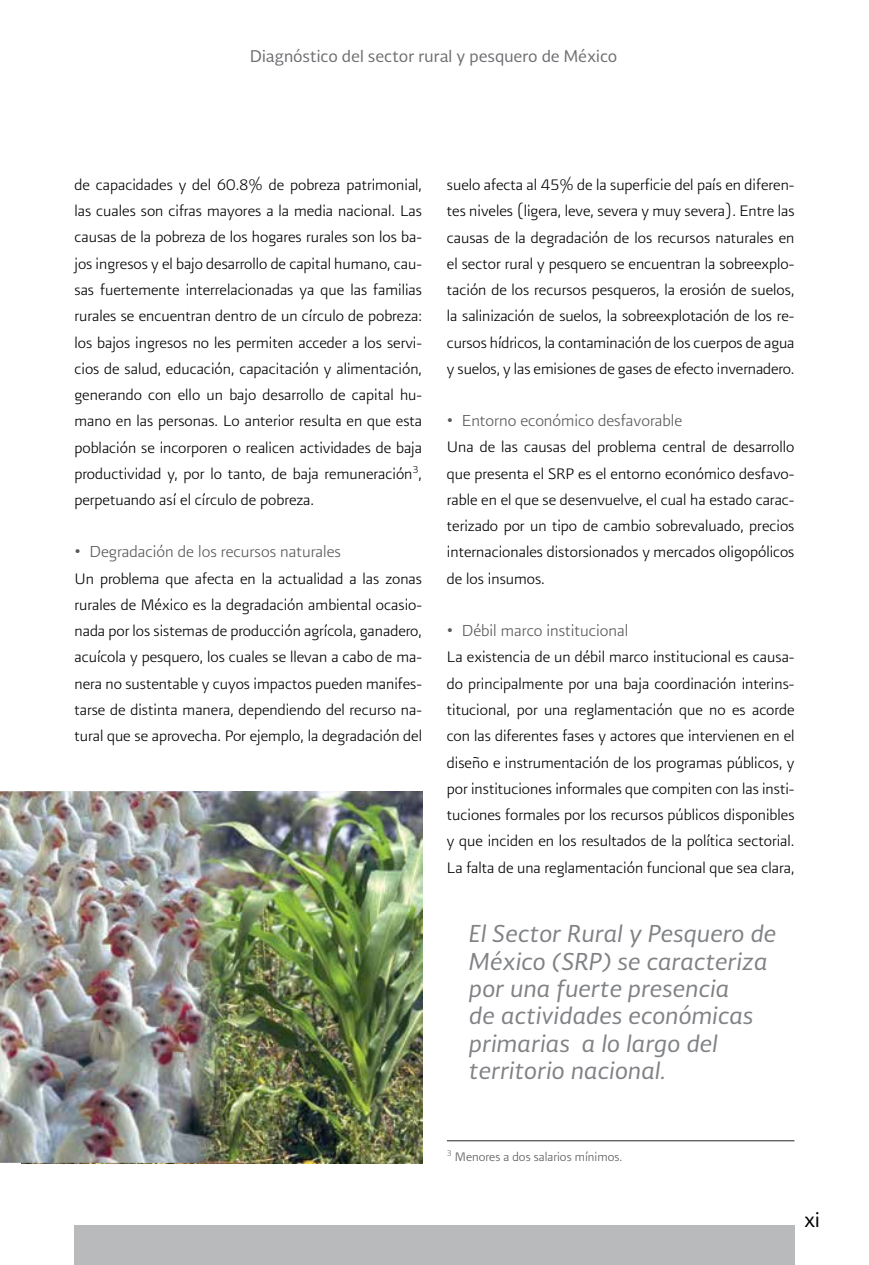
<style>
.page{position:relative;width:869px;height:1265px;background:#fff}
.page>*{position:absolute;margin:0;border:0;box-sizing:border-box;transform-origin:0 0}
.t1{font:italic 22.75px/27.3px "Soberana Sans";color:#808285}
.t2{font:19.25px "Presidencia Fina";color:#58595b}
.t3{font:19.25px "Soberana Sans";color:#000}
.t4{font:18.38px/26.2px "Presidencia Fina";color:#000;text-align:justify}
.t5{font:15.75px "Soberana Sans";color:#6d6e71}
.t6{font:14.88px "Presidencia Fina";color:#58595b}
</style>
<div class="page">
<div style="left:74px;top:1225px;width:720px;height:40px;background:#b8babc"></div>
<hr style="left:446px;top:1140px;width:348px;height:1px;background:#58595b">
<img style="left:21px;top:791px;width:401px;height:372px">
<img style="left:0;top:792px;width:235px;height:370px">
<p class="t5" style="left:250px;top:45px;width:368px">Diagnóstico del sector rural y pesquero de México</p>
<p class="t4" style="left:74px;top:171px;width:349px">de capacidades y del 60.8% de pobreza patrimonial, las cuales son cifras mayores a la media nacional. Las causas de la pobreza de los hogares rurales son los ba&shy;jos ingresos y el bajo desarrollo de capital humano, cau&shy;sas fuertemente interrelacionadas ya que las familias rurales se encuentran dentro de un círculo de pobreza: los bajos ingresos no les permiten acceder a los servi&shy;cios de salud, educación, capacitación y alimentación, generando con ello un bajo desarrollo de capital hu&shy;mano en las personas. Lo anterior resulta en que esta población se incorporen o realicen actividades de baja productividad y, por lo tanto, de baja remuneración<sup>3</sup>, perpetuando así el círculo de pobreza.</p>
<p class="t2" style="left:74px;top:541px;width:268px">• Degradación de los recursos naturales</p>
<p class="t4" style="left:74px;top:565px;width:349px">Un problema que afecta en la actualidad a las zonas rurales de México es la degradación ambiental ocasio&shy;nada por los sistemas de producción agrícola, ganadero, acuícola y pesquero, los cuales se llevan a cabo de ma&shy;nera no sustentable y cuyos impactos pueden manifes&shy;tarse de distinta manera, dependiendo del recurso na&shy;tural que se aprovecha. Por ejemplo, la degradación del</p>
<p class="t4" style="left:446px;top:171px;width:349px">suelo afecta al 45% de la superficie del país en diferen&shy;tes niveles (ligera, leve, severa y muy severa). Entre las causas de la degradación de los recursos naturales en el sector rural y pesquero se encuentran la sobreexplo&shy;tación de los recursos pesqueros, la erosión de suelos, la salinización de suelos, la sobreexplotación de los re&shy;cursos hídricos, la contaminación de los cuerpos de agua y suelos, y las emisiones de gases de efecto invernadero.</p>
<p class="t2" style="left:446px;top:410px;width:237px">• Entorno económico desfavorable</p>
<p class="t4" style="left:446px;top:434px;width:349px">Una de las causas del problema central de desarrollo que presenta el SRP es el entorno económico desfavo&shy;rable en el que se desenvuelve, el cual ha estado carac&shy;terizado por un tipo de cambio sobrevaluado, precios internacionales distorsionados y mercados oligopólicos de los insumos.</p>
<p class="t2" style="left:446px;top:620px;width:183px">• Débil marco institucional</p>
<p class="t4" style="left:446px;top:644px;width:349px">La existencia de un débil marco institucional es causa&shy;do principalmente por una baja coordinación interins&shy;titucional, por una reglamentación que no es acorde con las diferentes fases y actores que intervienen en el diseño e instrumentación de los programas públicos, y por instituciones informales que compiten con las insti&shy;tuciones formales por los recursos públicos disponibles y que inciden en los resultados de la política sectorial.<br>La falta de una reglamentación funcional que sea clara,</p>
<p class="t1" style="left:469px;top:920px;width:309px">El Sector Rural y Pesquero de<br>México (SRP) se caracteriza por una fuerte presencia<br>de actividades económicas primarias a lo largo del territorio nacional.</p>
<p class="t6" style="left:446px;top:1149px;width:177px"><sup>3</sup> Menores a dos salarios mínimos.</p>
<p class="t3" style="left:803px;top:1207px;width:17px">xi</p>
</div>
